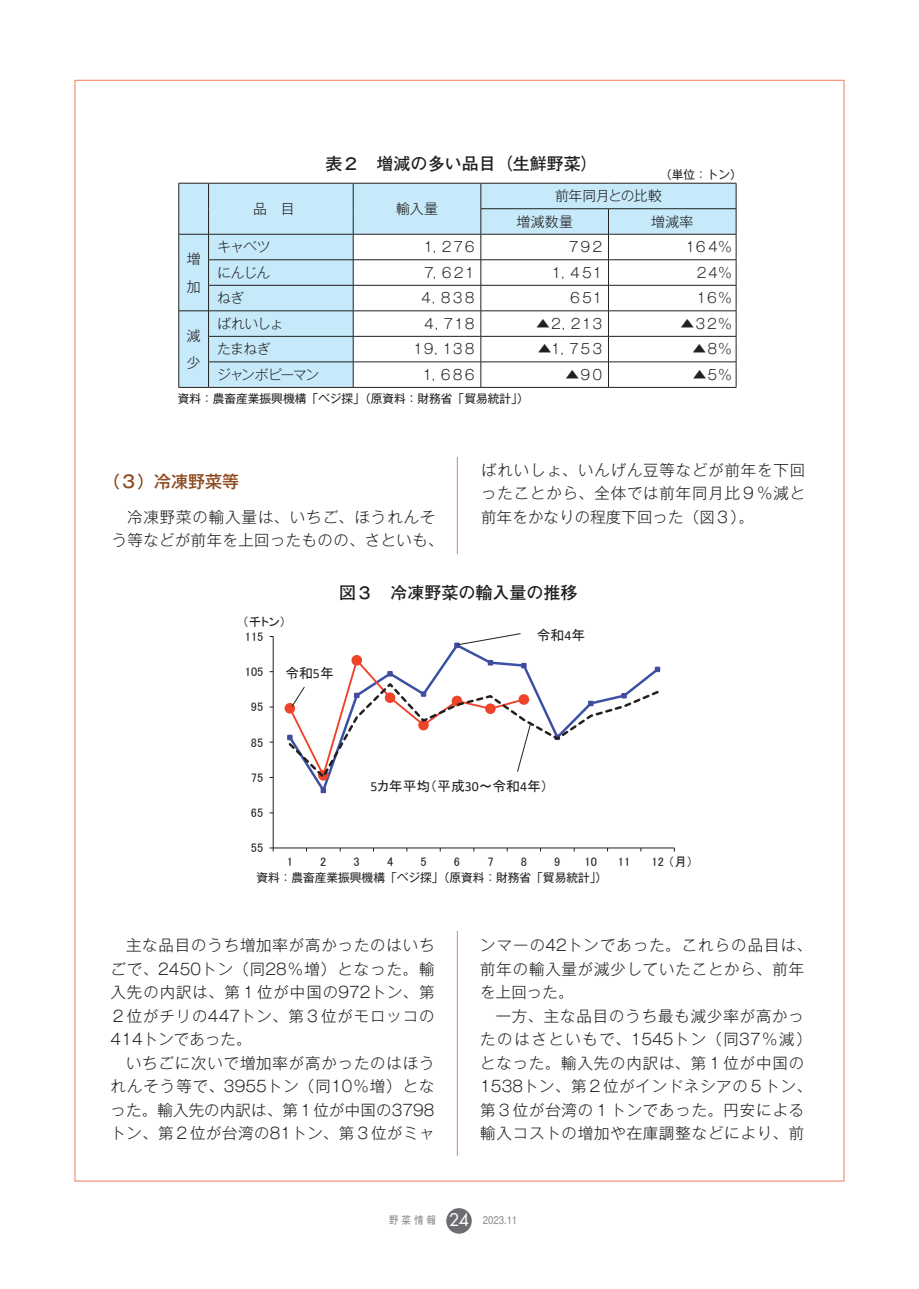
<style>
.page{position:relative;width:919px;height:1289px;background:#fff}
.page>*{position:absolute;margin:0;border:0;box-sizing:border-box;transform-origin:0 0}
.t1{font:700 16.95px "Futo Go B101 Pr 5";color:#231f20}
.t2{font:500 16.95px "Gothic MB101 Pr 5";color:#8e4a20}
.t3{font:300 15.45px/23.5px "Gothic MB101 Pr 5";letter-spacing:.055em;color:#231f20;text-align:justify}
.t4{font:300 15.45px/23.5px "Gothic MB101 Pr 5";letter-spacing:.025em;color:#231f20;text-align:center}
.t5{font:13.95px "MS P Gothic";color:#231f20}
.t6{font:300 13.8px/27.6px "Gothic MB101 Pr 5";letter-spacing:-.105em;color:#231f20}
.t7{font:300 13.8px/25.5px "Gothic MB101 Pr 5";letter-spacing:-.015em;color:#231f20}
.t8{font:300 13.8px "Gothic MB101 Pr 5";letter-spacing:-.085em;color:#231f20}
.t9{font:12.3px "MS P Gothic";letter-spacing:.01em;color:#231f20}
.t10{font:11.7px "Gothic MB101 Pro";color:#231f20}
.t11{font:700 10.65px "Futo Go B101 Pr 5";color:#939598;scale:.9 1}
.s1{font-family:"Calibri"}
.s2{font-family:"Futura Std";font-weight:400;font-size:16.95px;color:#fff}
</style>
<div class="page">
<hr style="left:457px;top:106px;width:1px;height:1049px;background:#f48465">
<div style="left:446px;top:1208px;width:25px;height:25px;background:#6c6d70;border-radius:50%"></div>
<div style="left:112px;top:554px;width:693px;height:377px;background:#fff"></div>
<div style="left:179px;top:184px;width:29px;height:203px;background:#c6eafa"></div>
<hr style="left:178px;top:183px;width:30px;height:1px;background:#231f20">
<hr style="left:178px;top:234px;width:30px;height:1px;background:#231f20">
<hr style="left:178px;top:310px;width:30px;height:1px;background:#231f20">
<svg style="left:178px;top:183px;width:1px;height:204px"></svg>
<hr style="left:178px;top:387px;width:30px;height:1px;background:#231f20">
<svg style="left:208px;top:183px;width:528px;height:204px"></svg>
<hr style="left:208px;top:387px;width:145px;height:1px;background:#231f20">
<hr style="left:353px;top:387px;width:128px;height:1px;background:#231f20">
<hr style="left:481px;top:387px;width:127px;height:1px;background:#231f20">
<hr style="left:608px;top:387px;width:128px;height:1px;background:#231f20">
<svg style="left:319px;top:786px;width:8px;height:8px"></svg>
<div style="left:284px;top:703px;width:11px;height:10px;border:2px solid #ef4429;border-radius:50%"></div>
<div style="left:351px;top:655px;width:11px;height:10px;border:2px solid #ef4429;border-radius:50%"></div>
<hr style="left:273px;top:636px;width:1px;height:212px;background:#231f20">
<hr style="left:273px;top:847px;width:401px;height:1px;background:#231f20">
<svg style="left:269px;top:847px;width:5px;height:4px"></svg>
<svg style="left:453px;top:633px;width:68px;height:16px"></svg>
<svg style="left:285px;top:656px;width:376px;height:124px"></svg>
<p class="t1" style="left:325px;top:150px;width:274px">表２　増減の多い品目（生鮮野菜）</p>
<p class="t10" style="left:660px;top:165px;width:83px">（単位：トン）</p>
<p class="t6" style="left:187px;top:244px;width:14px">増加</p>
<p class="t6" style="left:253px;top:194px;width:57px">品　目　</p>
<p class="t6" style="left:396px;top:194px;width:43px">輸入量</p>
<p class="t7" style="left:516px;top:182px;width:147px;text-indent:39px">前年同月との比較増減数量</p>
<p class="t6" style="left:651px;top:206px;width:44px">増減率</p>
<p class="t6" style="left:217px;top:232px;width:55px">キャベツ</p>
<p class="t6" style="left:421px;top:232px;width:57px">１，２７６</p>
<p class="t6" style="left:567px;top:232px;width:39px">７９２</p>
<p class="t6" style="left:683px;top:232px;width:50px">１６４％</p>
<p class="t6" style="left:217px;top:257px;width:55px">にんじん</p>
<p class="t6" style="left:422px;top:257px;width:56px">７，６２１</p>
<p class="t6" style="left:549px;top:257px;width:56px">１，４５１</p>
<p class="t6" style="left:694px;top:257px;width:39px">２４％</p>
<p class="t6" style="left:217px;top:283px;width:28px">ねぎ</p>
<p class="t6" style="left:419px;top:283px;width:59px">４，８３８</p>
<p class="t6" style="left:568px;top:283px;width:38px">６５１</p>
<p class="t6" style="left:694px;top:283px;width:39px">１６％</p>
<p class="t6" style="left:217px;top:308px;width:68px">ばれいしょ</p>
<p class="t6" style="left:422px;top:308px;width:56px">４，７１８</p>
<p class="t6" style="left:536px;top:308px;width:69px">▲２，２１３</p>
<p class="t6" style="left:680px;top:308px;width:53px">▲３２％</p>
<p class="t6" style="left:217px;top:334px;width:55px">たまねぎ</p>
<p class="t6" style="left:411px;top:334px;width:67px">１９，１３８</p>
<p class="t6" style="left:537px;top:334px;width:68px">▲１，７５３</p>
<p class="t6" style="left:692px;top:334px;width:41px">▲８％</p>
<p class="t8" style="left:217px;top:363px;width:104px">ジャンボピーマン</p>
<p class="t6" style="left:420px;top:359px;width:58px">１，６８６</p>
<p class="t6" style="left:565px;top:359px;width:40px">▲９０</p>
<p class="t6" style="left:692px;top:359px;width:41px">▲５％</p>
<p class="t10" style="left:178px;top:389px;width:352px">資料：農畜産業振興機構「ベジ探」（原資料：財務省「貿易統計」）</p>
<p class="t6" style="left:187px;top:320px;width:15px">減少</p>
<p class="t2" style="left:103px;top:467px;width:138px">（３）冷凍野菜等</p>
<p class="t4" style="left:112px;top:503px;width:333px">冷凍野菜の輸入量は、いちご、ほうれんそ<br>う等などが前年を上回ったものの、さといも、</p>
<p class="t3" style="left:481px;top:456px;width:325px">ばれいしょ、いんげん豆等などが前年を下回ったことから、全体では前年同月比９％減と前年をかなりの程度下回った（図３）。</p>
<p class="t9" style="left:242px;top:615px;width:45px">（千トン）</p>
<p class="t9" style="left:245px;top:630px;width:20px">115</p>
<p class="t1" style="left:339px;top:579px;width:240px">図３　冷凍野菜の輸入量の推移</p>
<p class="t5" style="left:536px;top:627px;width:50px">令和<span class="s1">4</span>年</p>
<p class="t9" style="left:245px;top:665px;width:20px">105</p>
<p class="t9" style="left:251px;top:700px;width:14px">95</p>
<p class="t9" style="left:251px;top:736px;width:14px">85</p>
<p class="t9" style="left:251px;top:771px;width:14px">75</p>
<p class="t9" style="left:251px;top:806px;width:14px">65</p>
<p class="t9" style="left:251px;top:841px;width:14px">55</p>
<p class="t5" style="left:285px;top:666px;width:50px">令和<span class="s1">5</span>年</p>
<p class="t5" style="left:370px;top:778px;width:179px"><span class="s1">5</span>カ年平均（平成<span class="s1">30</span>～令和<span class="s1">4</span>年）</p>
<p class="t9" style="left:287px;top:855px;width:8px">1</p>
<p class="t9" style="left:320px;top:855px;width:8px">2</p>
<p class="t9" style="left:353px;top:855px;width:8px">3</p>
<p class="t9" style="left:387px;top:855px;width:8px">4</p>
<p class="t9" style="left:420px;top:855px;width:8px">5</p>
<p class="t9" style="left:454px;top:855px;width:8px">6</p>
<p class="t9" style="left:487px;top:855px;width:8px">7</p>
<p class="t9" style="left:520px;top:855px;width:8px">8</p>
<p class="t9" style="left:554px;top:855px;width:8px">9</p>
<p class="t9" style="left:584px;top:855px;width:14px">10</p>
<p class="t9" style="left:618px;top:855px;width:14px">11</p>
<p class="t9" style="left:651px;top:855px;width:43px">12 （月）</p>
<p class="t10" style="left:256px;top:867px;width:352px">資料：農畜産業振興機構「ベジ探」（原資料：財務省「貿易統計」）</p>
<p class="t3" style="left:111px;top:932px;width:325px;text-indent:15px">主な品目のうち増加率が高かったのはいちごで、2450トン（同28％増）となった。輸入先の内訳は、第１位が中国の972トン、第２位がチリの447トン、第３位がモロッコの414トンであった。</p>
<p class="t3" style="left:111px;top:1049px;width:325px;text-indent:15px">いちごに次いで増加率が高かったのはほうれんそう等で、3955トン（同10％増）となった。輸入先の内訳は、第１位が中国の3798トン、第２位が台湾の81トン、第３位がミャ</p>
<p class="t3" style="left:480px;top:932px;width:333px;text-align:left">ンマーの42トンであった。これらの品目は、前年の輸入量が減少していたことから、前年を上回った。</p>
<p class="t3" style="left:480px;top:1002px;width:333px;text-align:center">一方、主な品目のうち最も減少率が高かっ<br>たのはさといもで、1545トン（同37％減）となった。輸入先の内訳は、第１位が中国の<br>1538トン、第２位がインドネシアの５トン、第３位が台湾の１トンであった。円安による輸入コストの増加や在庫調整などにより、前</p>
<p class="t11" style="left:389px;top:1211px;width:144px">野菜情報 <span class="s2">24</span> 2023.11</p>
</div>
